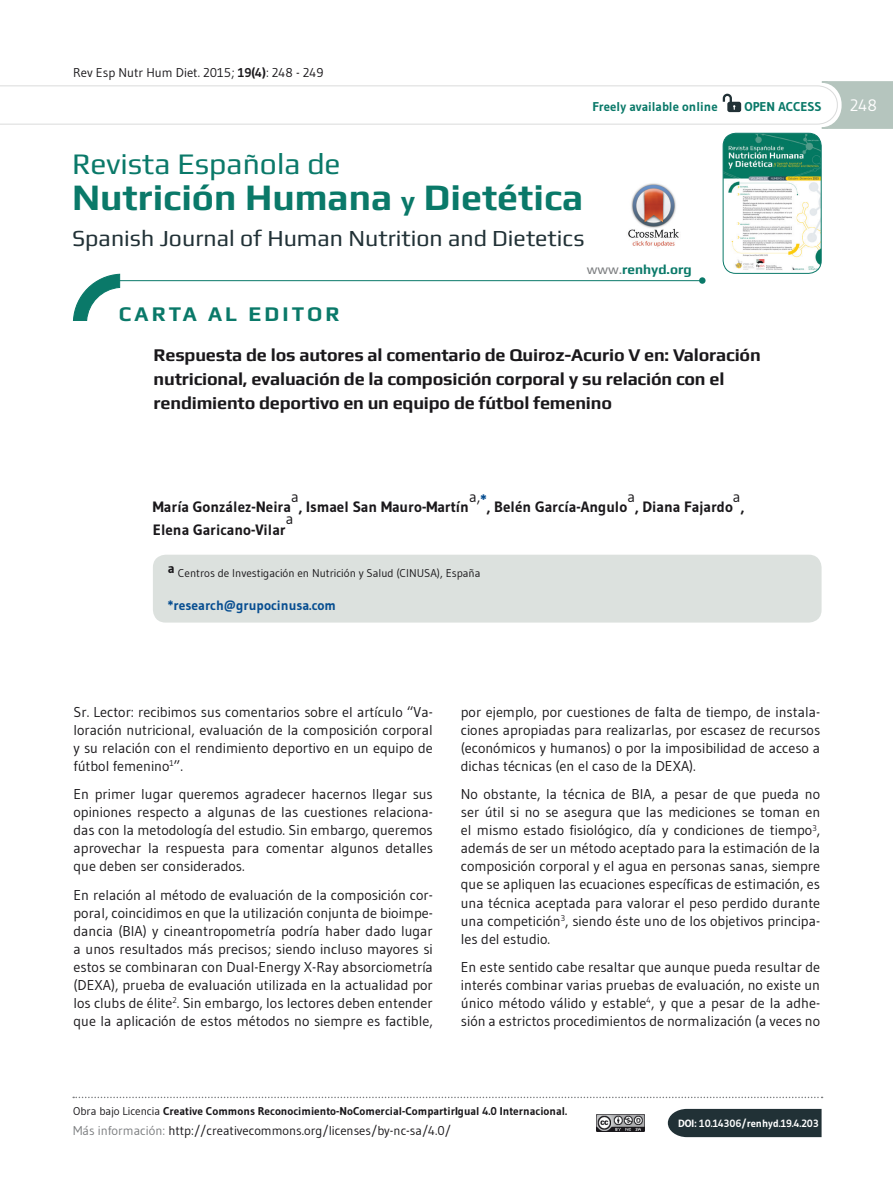
<style>
.page{position:relative;width:893px;height:1191px;background:#fff}
.page>*{position:absolute;margin:0;border:0;box-sizing:border-box;transform-origin:0 0}
.t1{font:700 37.5px "Play";color:#0a7969}
.t2{font:30px "Play";color:#0a7969}
.t3{font:23.1px "Play";color:#213136}
.t4{font:700 21px "Play";letter-spacing:.15em;color:#0a7969}
.t5{font:700 18px/24px "Play";letter-spacing:-.01em;color:#1a181b}
.t6{font:16.5px "Gudea";color:#fff}
.t7{font:700 15px "Gudea";color:#1a181b}
.t8{font:15px "Gudea";color:#1a181b}
.t9{font:14.25px/18px "Gudea";color:#1a181b;text-align:justify}
.t10{font:700 13.5px "Gudea";color:#074e91}
.t11{font:700 13.5px "Play";color:#0a7969}
.t12{font:12.75px "Gudea";color:#1a181b}
.t13{font:700 12.75px "Gudea";color:#0a7969}
.t14{font:700 11.25px "Gudea";color:#1a181b}
.t15{font:11.25px "Gudea";color:#1a181b}
.t16{font:700 10.5px "Gudea";color:#fff}
.s1{font-weight:700}
.s2{font-size:27px}
.s3{font-weight:400;color:#7c7e80}
.s4{font-weight:700;color:#074e91}
.s5{font-weight:400}
.s6{color:#7c7e80}
</style>
<div class="page">
<svg style="left:668px;top:1108px;width:154px;height:29px;background:#2d3d41"></svg>
<img style="left:723px;top:133px;width:98px;height:140px">
<div style="left:723px;top:133px;width:99px;height:141px;border:1px solid #0a7969;border-radius:13px"></div>
<svg style="left:73px;top:1096px;width:750px;height:2px"></svg>
<hr style="left:106px;top:280px;width:595px;height:1px;background:#0a7969">
<svg style="left:72px;top:273px;width:49px;height:48px"></svg>
<div style="left:699px;top:277px;width:6px;height:7px;background:#0a7969;border-radius:50%"></div>
<div style="left:153px;top:554px;width:669px;height:68px;background:#dce1de;border-radius:13px"></div>
<svg style="left:0;top:81px;width:893px;height:48px"></svg>
<img style="left:597px;top:1115px;width:47px;height:16px">
<img style="left:628px;top:183px;width:51px;height:64px">
<p class="t12" style="left:73px;top:65px;width:252px">Rev Esp Nutr Hum Diet. 2015; <span class="s1">19(4)</span>: 248 - 249</p>
<p class="t13" style="left:592px;top:99px;width:127px">Freely available online</p>
<p class="t13" style="left:744px;top:98px;width:79px">OPEN ACCESS</p>
<h2 class="t2" style="left:72px;top:146px;width:270px">Revista Española de</h2>
<h1 class="t1" style="left:72px;top:175px;width:513px">Nutrición Humana <span class="s2">y</span> Dietética</h1>
<h3 class="t3" style="left:72px;top:224px;width:514px">Spanish Journal of Human Nutrition and Dietetics</h3>
<h3 class="t4" style="left:119px;top:301px;width:222px">CARTA AL EDITOR</h3>
<p class="t11" style="left:587px;top:262px;width:106px"><span class="s3">www.</span>renhyd.org</p>
<p class="t5" style="left:154px;top:342px;width:609px">Respuesta de los autores al comentario de Quiroz-Acurio V en: Valoración nutricional, evaluación de la composición corporal y su relación con el rendimiento deportivo en un equipo de fútbol femenino</p>
<p class="t6" style="left:850px;top:95px;width:29px">248</p>
<p class="t8" style="left:291px;top:487px;width:9px">a</p>
<p class="t8" style="left:469px;top:487px;width:19px">a,<span class="s4">*</span></p>
<p class="t8" style="left:627px;top:487px;width:9px">a</p>
<p class="t8" style="left:733px;top:487px;width:9px">a</p>
<p class="t7" style="left:153px;top:498px;width:140px">María González-Neira</p>
<p class="t7" style="left:299px;top:498px;width:172px">, Ismael San Mauro-Martín</p>
<p class="t7" style="left:487px;top:498px;width:142px">, Belén García-Angulo</p>
<p class="t7" style="left:635px;top:498px;width:99px">, Diana Fajardo</p>
<p class="t7" style="left:741px;top:498px;width:5px">,</p>
<p class="t8" style="left:286px;top:510px;width:9px">a</p>
<p class="t7" style="left:153px;top:520px;width:134px">Elena Garicano-Vilar</p>
<p class="t15" style="left:168px;top:566px;width:314px"><sup>a</sup> Centros de Investigación en Nutrición y Salud (CINUSA), España</p>
<p class="t10" style="left:168px;top:596px;width:170px">*research@grupocinusa.com</p>
<p class="t9" style="left:74px;top:702px;width:361px">Sr. Lector: recibimos sus comentarios sobre el artículo “Va&shy;loración nutricional, evaluación de la composición corporal y su relación con el rendimiento deportivo en un equipo de fútbol femenino<sup>1</sup>”.</p>
<p class="t9" style="left:74px;top:785px;width:361px">En primer lugar queremos agradecer hacernos llegar sus opiniones respecto a algunas de las cuestiones relaciona&shy;das con la metodología del estudio. Sin embargo, queremos aprovechar la respuesta para comentar algunos detalles que deben ser considerados.</p>
<p class="t9" style="left:74px;top:886px;width:361px">En relación al método de evaluación de la composición cor&shy;poral, coincidimos en que la utilización conjunta de bioimpe&shy;dancia (BIA) y cineantropometría podría haber dado lugar a unos resultados más precisos; siendo incluso mayores si estos se combinaran con Dual-Energy X-Ray absorciometría (DEXA), prueba de evaluación utilizada en la actualidad por los clubs de élite<sup>2</sup>. Sin embargo, los lectores deben entender que la aplicación de estos métodos no siempre es factible,</p>
<p class="t9" style="left:461px;top:702px;width:361px">por ejemplo, por cuestiones de falta de tiempo, de instala&shy;ciones apropiadas para realizarlas, por escasez de recursos (económicos y humanos) o por la imposibilidad de acceso a dichas técnicas (en el caso de la DEXA).</p>
<p class="t9" style="left:461px;top:785px;width:361px">No obstante, la técnica de BIA, a pesar de que pueda no ser útil si no se asegura que las mediciones se toman en el mismo estado fisiológico, día y condiciones de tiempo<sup>3</sup>, además de ser un método aceptado para la estimación de la composición corporal y el agua en personas sanas, siempre que se apliquen las ecuaciones específicas de estimación, es una técnica aceptada para valorar el peso perdido durante una competición<sup>3</sup>, siendo éste uno de los objetivos principa&shy;les del estudio.</p>
<p class="t9" style="left:461px;top:958px;width:361px">En este sentido cabe resaltar que aunque pueda resultar de interés combinar varias pruebas de evaluación, no existe un único método válido y estable<sup>4</sup>, y que a pesar de la adhe&shy;sión a estrictos procedimientos de normalización (a veces no</p>
<p class="t14" style="left:73px;top:1104px;width:495px"><span class="s5">Obra bajo Licencia</span> Creative Commons Reconocimiento-NoComercial-CompartirIgual 4.0 Internacional.</p>
<p class="t12" style="left:73px;top:1122px;width:379px"><span class="s6">Más información:</span> http://creativecommons.org/licenses/by-nc-sa/4.0/</p>
<p class="t16" style="left:678px;top:1117px;width:142px">DOI: 10.14306/renhyd.19.4.203</p>
</div>
